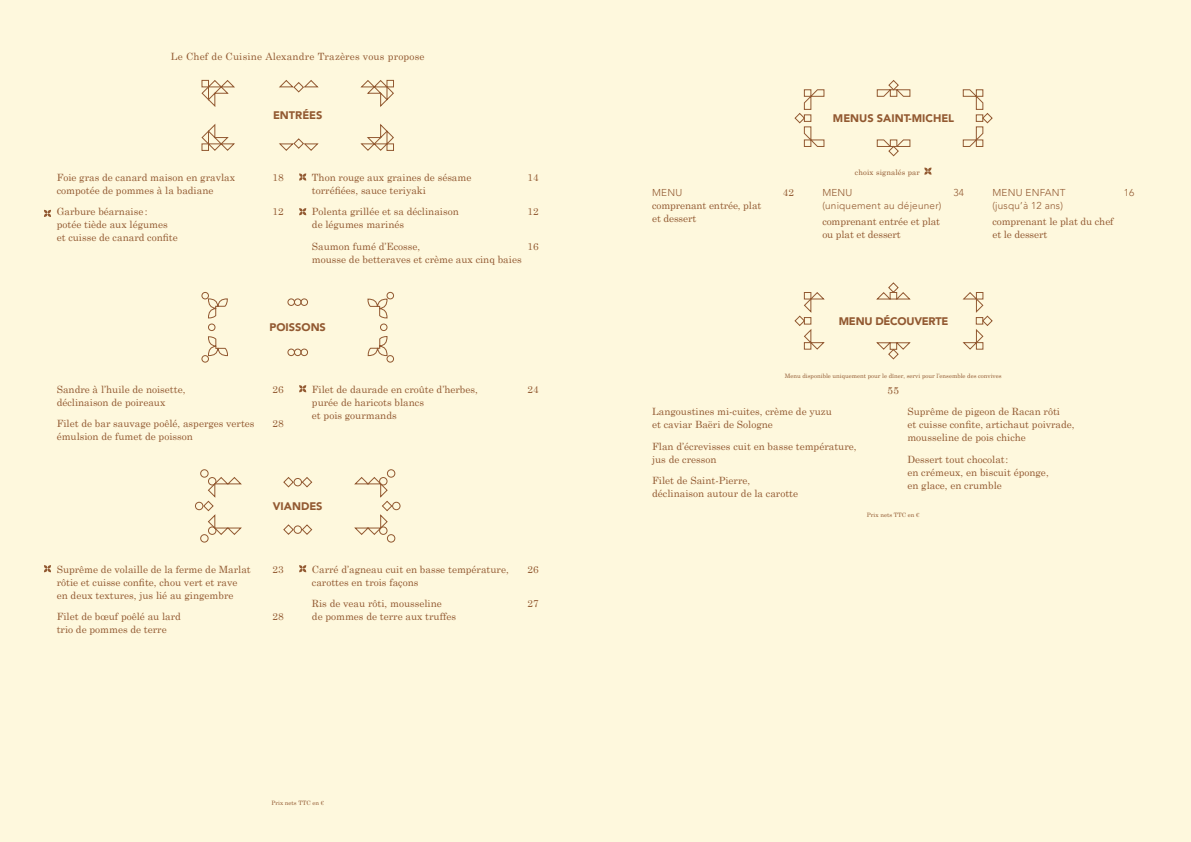
<style>
.page{position:relative;width:1191px;height:842px;background:#fff}
.page>*{position:absolute;margin:0;border:0;box-sizing:border-box;transform-origin:0 0}
.categorie_boisson{font:900 11px "Avenir LT Pro";color:#925931}
.couleur_vin{font:900 11px "Avenir LT Pro";letter-spacing:-.02em;color:#925931}
.PLATS{font:10px/13px "Century Schoolbook";color:#925931}
.PLATS-2{font:300 10px "Avenir LT Pro";letter-spacing:.02em;color:#925931}
.PLATS-3{font:10px "Century Schoolbook";letter-spacing:.02em;color:#925931}
.PLATS-4{font:7.5px "Century Schoolbook";letter-spacing:.02em;color:#925931}
.PLATS-5{font:6px "Century Schoolbook";color:#925931}
.détail_plat{font:6px "Century Schoolbook";color:#925931}
</style>
<div class="page">
<div style="left:595px;top:0;width:596px;height:842px;background:#fef8dd"></div>
<div style="left:0;top:0;width:595px;height:842px;background:#fef8dd"></div>
<svg style="left:279px;top:80px;width:39px;height:13px"></svg>
<svg style="left:279px;top:138px;width:40px;height:13px"></svg>
<svg style="left:201px;top:80px;width:34px;height:27px"></svg>
<svg style="left:360px;top:123px;width:34px;height:28px"></svg>
<svg style="left:201px;top:123px;width:34px;height:28px"></svg>
<svg style="left:360px;top:80px;width:34px;height:27px"></svg>
<svg style="left:299px;top:173px;width:7px;height:8px"></svg>
<svg style="left:299px;top:208px;width:7px;height:7px"></svg>
<svg style="left:44px;top:210px;width:7px;height:7px"></svg>
<svg style="left:208px;top:298px;width:20px;height:21px"></svg>
<svg style="left:367px;top:298px;width:21px;height:21px"></svg>
<svg style="left:367px;top:336px;width:21px;height:20px"></svg>
<svg style="left:208px;top:336px;width:20px;height:20px"></svg>
<div style="left:294px;top:298px;width:7px;height:8px;border:1px solid #925931;border-radius:50%"></div>
<div style="left:301px;top:298px;width:7px;height:8px;border:1px solid #925931;border-radius:50%"></div>
<div style="left:287px;top:298px;width:8px;height:8px;border:1px solid #925931;border-radius:50%"></div>
<div style="left:294px;top:349px;width:7px;height:7px;border:1px solid #925931;border-radius:50%"></div>
<div style="left:301px;top:349px;width:7px;height:7px;border:1px solid #925931;border-radius:50%"></div>
<div style="left:287px;top:349px;width:8px;height:7px;border:1px solid #925931;border-radius:50%"></div>
<div style="left:208px;top:324px;width:7px;height:7px;border:1px solid #925931;border-radius:50%"></div>
<div style="left:380px;top:324px;width:7px;height:7px;border:1px solid #925931;border-radius:50%"></div>
<div style="left:201px;top:292px;width:8px;height:7px;border:1px solid #925931;border-radius:50%"></div>
<div style="left:201px;top:355px;width:8px;height:7px;border:1px solid #925931;border-radius:50%"></div>
<div style="left:387px;top:355px;width:7px;height:7px;border:1px solid #925931;border-radius:50%"></div>
<div style="left:387px;top:292px;width:7px;height:7px;border:1px solid #925931;border-radius:50%"></div>
<svg style="left:299px;top:385px;width:7px;height:7px"></svg>
<svg style="left:301px;top:477px;width:12px;height:11px"></svg>
<svg style="left:283px;top:477px;width:11px;height:11px"></svg>
<div style="left:294px;top:478px;width:8px;height:8px;border:1px solid #925931;border-radius:50%"></div>
<svg style="left:302px;top:524px;width:11px;height:11px"></svg>
<svg style="left:283px;top:524px;width:11px;height:11px"></svg>
<div style="left:294px;top:525px;width:8px;height:9px;border:1px solid #925931;border-radius:50%"></div>
<div style="left:195px;top:502px;width:8px;height:8px;border:1px solid #925931;border-radius:50%"></div>
<div style="left:392px;top:502px;width:8px;height:8px;border:1px solid #925931;border-radius:50%"></div>
<div style="left:200px;top:534px;width:8px;height:8px;border:1px solid #925931;border-radius:50%"></div>
<div style="left:387px;top:534px;width:8px;height:8px;border:1px solid #925931;border-radius:50%"></div>
<div style="left:200px;top:469px;width:8px;height:8px;border:1px solid #925931;border-radius:50%"></div>
<div style="left:387px;top:469px;width:8px;height:8px;border:1px solid #925931;border-radius:50%"></div>
<svg style="left:203px;top:476px;width:39px;height:59px"></svg>
<div style="left:208px;top:527px;width:8px;height:8px;border:1px solid #925931;border-radius:50%"></div>
<svg style="left:354px;top:476px;width:39px;height:59px"></svg>
<div style="left:379px;top:477px;width:8px;height:8px;border:1px solid #925931;border-radius:50%"></div>
<svg style="left:299px;top:565px;width:7px;height:7px"></svg>
<svg style="left:44px;top:565px;width:7px;height:7px"></svg>
<svg style="left:876px;top:80px;width:34px;height:17px"></svg>
<svg style="left:876px;top:139px;width:34px;height:18px"></svg>
<svg style="left:794px;top:89px;width:30px;height:58px"></svg>
<svg style="left:962px;top:89px;width:31px;height:58px"></svg>
<svg style="left:924px;top:168px;width:7px;height:7px"></svg>
<svg style="left:794px;top:292px;width:31px;height:58px"></svg>
<svg style="left:962px;top:292px;width:31px;height:58px"></svg>
<svg style="left:876px;top:282px;width:34px;height:18px"></svg>
<svg style="left:876px;top:342px;width:35px;height:18px"></svg>
<p class="PLATS-3" style="left:171px;top:50px;width:255px">Le Chef de Cuisine Alexandre Trazères vous propose</p>
<p class="categorie_boisson" style="left:273px;top:109px;width:51px">ENTRÉES</p>
<p class="PLATS" style="left:57px;top:171px;width:180px">Foie gras de canard maison en gravlax</p>
<p class="PLATS" style="left:272px;top:171px;width:13px">18</p>
<p class="PLATS" style="left:57px;top:184px;width:158px">compotée de pommes à la badiane</p>
<p class="PLATS" style="left:57px;top:205px;width:92px">Garbure béarnaise :</p>
<p class="PLATS" style="left:272px;top:205px;width:13px">12</p>
<p class="PLATS" style="left:57px;top:218px;width:123px">potée tiède aux légumes et cuisse de canard confite</p>
<p class="PLATS" style="left:312px;top:171px;width:161px">Thon rouge aux graines de sésame</p>
<p class="PLATS" style="left:527px;top:171px;width:13px">14</p>
<p class="PLATS" style="left:312px;top:184px;width:116px">torréfiées, sauce teriyaki</p>
<p class="PLATS" style="left:312px;top:205px;width:148px">Polenta grillée et sa déclinaison</p>
<p class="PLATS" style="left:527px;top:205px;width:13px">12</p>
<p class="PLATS" style="left:312px;top:218px;width:94px">de légumes marinés</p>
<p class="PLATS" style="left:312px;top:240px;width:110px">Saumon fumé d’Ecosse,</p>
<p class="PLATS" style="left:527px;top:240px;width:13px">16</p>
<p class="PLATS" style="left:312px;top:253px;width:211px">mousse de betteraves et crème aux cinq baies</p>
<p class="categorie_boisson" style="left:269px;top:321px;width:58px">POISSONS</p>
<p class="PLATS" style="left:57px;top:382px;width:130px">Sandre à l’huile de noisette,</p>
<p class="PLATS" style="left:272px;top:382px;width:13px">26</p>
<p class="PLATS" style="left:57px;top:395px;width:110px">déclinaison de poireaux</p>
<p class="PLATS" style="left:57px;top:417px;width:199px">Filet de bar sauvage poêlé, asperges vertes</p>
<p class="PLATS" style="left:272px;top:417px;width:13px">28</p>
<p class="PLATS" style="left:57px;top:430px;width:138px">émulsion de fumet de poisson</p>
<p class="PLATS" style="left:312px;top:382px;width:167px">Filet de daurade en croûte d’herbes,</p>
<p class="PLATS" style="left:527px;top:382px;width:13px">24</p>
<p class="PLATS" style="left:312px;top:395px;width:114px">purée de haricots blancs et pois gourmands</p>
<p class="categorie_boisson" style="left:273px;top:500px;width:51px">VIANDES</p>
<p class="PLATS" style="left:57px;top:562px;width:196px">Suprême de volaille de la ferme de Marlat</p>
<p class="PLATS" style="left:272px;top:562px;width:13px">23</p>
<p class="PLATS" style="left:57px;top:575px;width:182px">rôtie et cuisse confite, chou vert et rave en deux textures, jus lié au gingembre</p>
<p class="PLATS" style="left:57px;top:610px;width:126px">Filet de bœuf poêlé au lard</p>
<p class="PLATS" style="left:272px;top:610px;width:13px">28</p>
<p class="PLATS" style="left:57px;top:623px;width:111px">trio de pommes de terre</p>
<p class="PLATS" style="left:312px;top:562px;width:198px">Carré d’agneau cuit en basse température,</p>
<p class="PLATS" style="left:527px;top:562px;width:13px">26</p>
<p class="PLATS" style="left:312px;top:575px;width:108px">carottes en trois façons</p>
<p class="PLATS" style="left:312px;top:597px;width:131px">Ris de veau rôti, mousseline</p>
<p class="PLATS" style="left:527px;top:597px;width:13px">27</p>
<p class="PLATS" style="left:312px;top:610px;width:146px">de pommes de terre aux truffes</p>
<p class="détail_plat" style="left:271px;top:799px;width:54px">Prix nets TTC en €</p>
<p class="categorie_boisson" style="left:833px;top:112px;width:123px">MENUS SAINT-MICHEL</p>
<p class="PLATS-2" style="left:652px;top:187px;width:32px">MENU</p>
<p class="PLATS" style="left:782px;top:186px;width:13px">42</p>
<p class="PLATS" style="left:652px;top:199px;width:111px">comprenant entrée, plat et dessert</p>
<p class="PLATS-4" style="left:855px;top:167px;width:66px">choix signalés par</p>
<p class="PLATS-2" style="left:822px;top:187px;width:32px">MENU</p>
<p class="PLATS-2" style="left:953px;top:187px;width:12px">34</p>
<p class="PLATS-2" style="left:822px;top:200px;width:121px">(uniquement au déjeuner)</p>
<p class="PLATS" style="left:822px;top:215px;width:119px">comprenant entrée et plat ou plat et dessert</p>
<p class="PLATS-2" style="left:992px;top:187px;width:75px">MENU ENFANT</p>
<p class="PLATS-2" style="left:1123px;top:187px;width:12px">16</p>
<p class="PLATS-2" style="left:992px;top:200px;width:72px">(jusqu’à 12 ans)</p>
<p class="PLATS" style="left:992px;top:215px;width:123px">comprenant le plat du chef et le dessert</p>
<p class="couleur_vin" style="left:838px;top:314px;width:111px">MENU DÉCOUVERTE</p>
<p class="PLATS-5" style="left:785px;top:372px;width:218px">Menu disponible uniquement pour le dîner, servi pour l’ensemble des convives</p>
<p class="PLATS" style="left:887px;top:383px;width:13px">55</p>
<p class="PLATS" style="left:652px;top:405px;width:181px">Langoustines mi-cuites, crème de yuzu et caviar Baëri de Sologne</p>
<p class="PLATS" style="left:652px;top:440px;width:206px">Flan d’écrevisses cuit en basse température, jus de cresson</p>
<p class="PLATS" style="left:652px;top:474px;width:147px">Filet de Saint-Pierre, déclinaison autour de la carotte</p>
<p class="PLATS" style="left:907px;top:405px;width:169px">Suprême de pigeon de Racan rôti<br>et cuisse confite, artichaut poivrade, mousseline de pois chiche</p>
<p class="PLATS" style="left:907px;top:453px;width:143px">Dessert tout chocolat:<br>en crémeux, en biscuit éponge, en glace, en crumble</p>
<p class="détail_plat" style="left:867px;top:511px;width:54px">Prix nets TTC en €</p>
</div>
